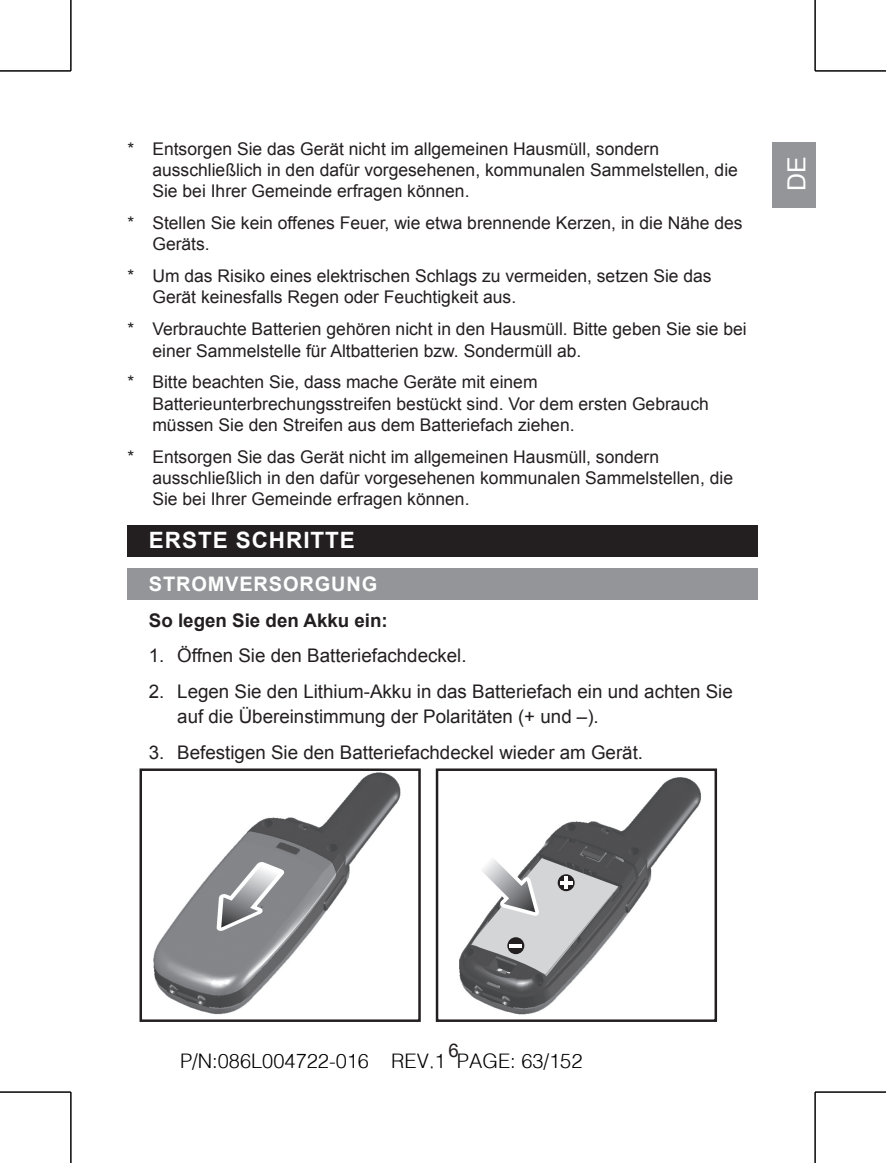
<style>
.page{position:relative;width:886px;height:1163px;background:#fff}
.page>*{position:absolute;margin:0;border:0;box-sizing:border-box;transform-origin:0 0}
.t1{font:25px "Arial";color:#fff}
.t2{font:700 22.5px "Arial";letter-spacing:.04em;color:#fff}
.t3{font:20px "CT Xi Yuan SJ";color:#000}
.t4{font:700 20px "Arial";letter-spacing:.04em;color:#fff}
.t5{font:18.75px/25px "Arial";color:#231f20}
.t6{font:700 18.75px "Arial";color:#231f20}
.t7{font:17.5px/21.2px "Arial";color:#231f20}
</style>
<div class="page">
<div style="left:772px;top:142px;width:43px;height:66px;background:#939598"></div>
<div style="left:128px;top:568px;width:630px;height:31px;background:#939598"></div>
<div style="left:128px;top:525px;width:630px;height:31px;background:#231f20"></div>
<svg style="left:139px;top:768px;width:578px;height:253px"></svg>
<svg style="left:0;top:71px;width:71px;height:1px"></svg>
<svg style="left:815px;top:71px;width:71px;height:1px"></svg>
<svg style="left:71px;top:0;width:1px;height:71px"></svg>
<svg style="left:69px;top:1092px;width:3px;height:70px"></svg>
<svg style="left:814px;top:0;width:1px;height:71px"></svg>
<svg style="left:814px;top:1092px;width:3px;height:70px"></svg>
<hr style="left:0;top:70px;width:71px;height:1px;background:#000">
<hr style="left:815px;top:70px;width:71px;height:1px;background:#000">
<hr style="left:0;top:1091px;width:71px;height:1px;background:#000">
<hr style="left:815px;top:1091px;width:71px;height:1px;background:#000">
<hr style="left:70px;top:0;width:1px;height:71px;background:#000">
<hr style="left:70px;top:1091px;width:1px;height:71px;background:#000">
<hr style="left:815px;top:0;width:1px;height:71px;background:#000">
<hr style="left:815px;top:1091px;width:1px;height:71px;background:#000">
<p class="t7" style="left:152px;top:138px;width:587px;text-indent:-25px">* Entsorgen Sie das Gerät nicht im allgemeinen Hausmüll, sondern ausschließlich in den dafür vorgesehenen, kommunalen Sammelstellen, die<br>Sie bei Ihrer Gemeinde erfragen können.</p>
<p class="t7" style="left:152px;top:212px;width:592px;text-indent:-25px">* Stellen Sie kein offenes Feuer, wie etwa brennende Kerzen, in die Nähe des<br>Geräts.</p>
<p class="t7" style="left:152px;top:265px;width:561px;text-indent:-25px">* Um das Risiko eines elektrischen Schlags zu vermeiden, setzen Sie das<br>Gerät keinesfalls Regen oder Feuchtigkeit aus.</p>
<p class="t7" style="left:152px;top:319px;width:596px;text-indent:-25px">* Verbrauchte Batterien gehören nicht in den Hausmüll. Bitte geben Sie sie bei einer Sammelstelle für Altbatterien bzw. Sondermüll ab.</p>
<p class="t7" style="left:152px;top:372px;width:558px;text-indent:-25px">* Bitte beachten Sie, dass mache Geräte mit einem<br>Batterieunterbrechungsstreifen bestückt sind. Vor dem ersten Gebrauch müssen Sie den Streifen aus dem Batteriefach ziehen.</p>
<p class="t7" style="left:152px;top:446px;width:582px;text-indent:-25px">* Entsorgen Sie das Gerät nicht im allgemeinen Hausmüll, sondern ausschließlich in den dafür vorgesehenen kommunalen Sammelstellen, die<br>Sie bei Ihrer Gemeinde erfragen können.</p>
<p class="t2" style="left:149px;top:525px;width:207px">ERSTE SCHRITTE</p>
<p class="t4" style="left:149px;top:570px;width:230px">STROMVERSORGUNG</p>
<p class="t6" style="left:149px;top:607px;width:240px">So legen Sie den Akku ein:</p>
<p class="t5" style="left:149px;top:643px;width:319px">1. Öffnen Sie den Batteriefachdeckel.</p>
<p class="t5" style="left:177px;top:679px;width:557px;text-indent:-28px">2. Legen Sie den Lithium-Akku in das Batteriefach ein und achten Sie auf die Übereinstimmung der Polaritäten (+ und –).</p>
<p class="t5" style="left:149px;top:739px;width:496px">3. Befestigen Sie den Batteriefachdeckel wieder am Gerät.</p>
<h1 class="t1" style="left:780px;top:191px;width:36px;rotate:-90deg">DE</h1>
<p class="t3" style="left:180px;top:1051px;width:404px">P/N:086L004722-016 REV.1 PAGE: 63/152</p>
</div>
